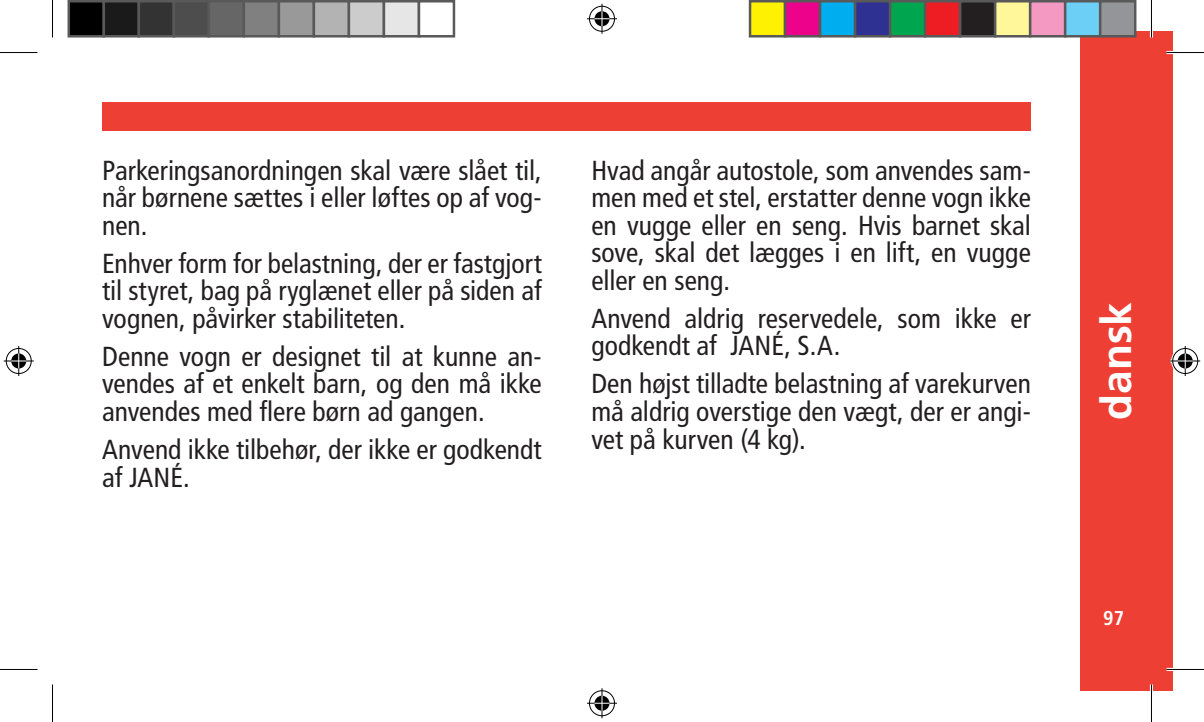
<style>
.page{position:relative;width:1204px;height:722px;background:#fff}
.page>*{position:absolute;margin:0;border:0;box-sizing:border-box;transform-origin:0 0}
.t1{font:700 42.5px "Frutiger LT";color:#fff}
.t2{font:condensed 27.5px/27.5px "Frutiger LT";color:#231f20;text-align:justify}
.t3{font:700 condensed 20px "Frutiger LT";color:#fff}
</style>
<div class="page">
<div style="left:1080px;top:31px;width:92px;height:659px;background:#ee3f34"></div>
<div style="left:102px;top:102px;width:928px;height:28px;background:#ee3f34"></div>
<hr style="left:1166px;top:51px;width:37px;height:3px;background:#fff">
<hr style="left:1166px;top:667px;width:37px;height:4px;background:#fff">
<hr style="left:1149px;top:0;width:3px;height:37px;background:#fff">
<hr style="left:1149px;top:684px;width:3px;height:38px;background:#fff">
<hr style="left:0;top:52px;width:38px;height:1px;background:#000">
<hr style="left:1166px;top:52px;width:37px;height:1px;background:#000">
<hr style="left:0;top:669px;width:38px;height:1px;background:#000">
<hr style="left:1166px;top:669px;width:37px;height:1px;background:#000">
<hr style="left:52px;top:0;width:1px;height:37px;background:#000">
<hr style="left:52px;top:684px;width:1px;height:38px;background:#000">
<hr style="left:1150px;top:0;width:1px;height:37px;background:#000">
<hr style="left:1150px;top:684px;width:1px;height:38px;background:#000">
<div style="left:588px;top:5px;width:28px;height:28px;border:3px solid #fff;border-radius:50%"></div>
<hr style="left:587px;top:17px;width:30px;height:3px;background:#fff">
<hr style="left:600px;top:4px;width:3px;height:30px;background:#fff">
<div style="left:593px;top:10px;width:18px;height:18px;border:3px solid #fff;border-radius:50%"></div>
<div style="left:589px;top:6px;width:26px;height:26px;border:1px solid #000;border-radius:50%"></div>
<hr style="left:587px;top:18px;width:30px;height:1px;background:#000">
<hr style="left:601px;top:4px;width:1px;height:30px;background:#000">
<svg style="left:594px;top:11px;width:15px;height:15px"></svg>
<div style="left:588px;top:689px;width:28px;height:28px;border:3px solid #fff;border-radius:50%"></div>
<hr style="left:587px;top:701px;width:30px;height:3px;background:#fff">
<hr style="left:600px;top:688px;width:3px;height:30px;background:#fff">
<div style="left:593px;top:694px;width:18px;height:18px;border:3px solid #fff;border-radius:50%"></div>
<div style="left:589px;top:690px;width:26px;height:26px;border:1px solid #000;border-radius:50%"></div>
<hr style="left:587px;top:702px;width:30px;height:1px;background:#000">
<hr style="left:601px;top:688px;width:1px;height:30px;background:#000">
<svg style="left:594px;top:695px;width:15px;height:15px"></svg>
<div style="left:5px;top:347px;width:28px;height:28px;border:3px solid #fff;border-radius:50%"></div>
<hr style="left:4px;top:359px;width:30px;height:3px;background:#fff">
<hr style="left:17px;top:346px;width:3px;height:30px;background:#fff">
<div style="left:10px;top:352px;width:18px;height:18px;border:3px solid #fff;border-radius:50%"></div>
<div style="left:6px;top:348px;width:26px;height:26px;border:1px solid #000;border-radius:50%"></div>
<hr style="left:4px;top:360px;width:30px;height:1px;background:#000">
<hr style="left:18px;top:346px;width:1px;height:30px;background:#000">
<svg style="left:11px;top:353px;width:15px;height:15px"></svg>
<div style="left:1171px;top:347px;width:28px;height:28px;border:3px solid #fff;border-radius:50%"></div>
<hr style="left:1170px;top:359px;width:30px;height:3px;background:#fff">
<hr style="left:1183px;top:346px;width:3px;height:30px;background:#fff">
<div style="left:1176px;top:352px;width:18px;height:18px;border:3px solid #fff;border-radius:50%"></div>
<div style="left:1172px;top:348px;width:25px;height:26px;border:1px solid #000;border-radius:50%"></div>
<hr style="left:1170px;top:360px;width:30px;height:1px;background:#000">
<hr style="left:1184px;top:346px;width:1px;height:30px;background:#000">
<svg style="left:1177px;top:353px;width:15px;height:15px"></svg>
<div style="left:69px;top:1px;width:35px;height:35px;background:#000"></div>
<div style="left:68px;top:0;width:37px;height:37px;border:2px solid #595959"></div>
<div style="left:104px;top:1px;width:35px;height:35px;background:#1a1a1a"></div>
<div style="left:102px;top:0;width:38px;height:37px;border:2px solid #595959"></div>
<div style="left:139px;top:1px;width:35px;height:35px;background:#333"></div>
<div style="left:138px;top:0;width:37px;height:37px;border:2px solid #595959"></div>
<div style="left:174px;top:1px;width:35px;height:35px;background:#4d4d4d"></div>
<div style="left:172px;top:0;width:38px;height:37px;border:2px solid #595959"></div>
<div style="left:209px;top:1px;width:35px;height:35px;background:#666"></div>
<div style="left:208px;top:0;width:37px;height:37px;border:2px solid #595959"></div>
<div style="left:244px;top:1px;width:35px;height:35px;background:#808080"></div>
<div style="left:242px;top:0;width:38px;height:37px;border:2px solid #595959"></div>
<div style="left:279px;top:1px;width:35px;height:35px;background:#999"></div>
<div style="left:278px;top:0;width:37px;height:37px;border:2px solid #595959"></div>
<div style="left:314px;top:1px;width:35px;height:35px;background:#b3b3b3"></div>
<div style="left:312px;top:0;width:38px;height:37px;border:2px solid #595959"></div>
<div style="left:349px;top:1px;width:35px;height:35px;background:#ccc"></div>
<div style="left:348px;top:0;width:37px;height:37px;border:2px solid #595959"></div>
<div style="left:384px;top:1px;width:35px;height:35px;background:#e6e6e6"></div>
<div style="left:382px;top:0;width:38px;height:37px;border:2px solid #595959"></div>
<div style="left:418px;top:0;width:37px;height:37px;border:2px solid #595959"></div>
<div style="left:750px;top:1px;width:35px;height:35px;background:#fff101"></div>
<div style="left:748px;top:0;width:38px;height:37px;border:2px solid #595959"></div>
<div style="left:785px;top:1px;width:35px;height:35px;background:#ed028c"></div>
<div style="left:783px;top:0;width:38px;height:37px;border:2px solid #595959"></div>
<div style="left:820px;top:1px;width:35px;height:35px;background:#00aeef"></div>
<div style="left:818px;top:0;width:38px;height:37px;border:2px solid #595959"></div>
<div style="left:855px;top:1px;width:35px;height:35px;background:#2e3092"></div>
<div style="left:853px;top:0;width:38px;height:37px;border:2px solid #595959"></div>
<div style="left:890px;top:1px;width:35px;height:35px;background:#00a54f"></div>
<div style="left:888px;top:0;width:38px;height:37px;border:2px solid #595959"></div>
<div style="left:925px;top:1px;width:35px;height:35px;background:#ee1d23"></div>
<div style="left:923px;top:0;width:38px;height:37px;border:2px solid #595959"></div>
<div style="left:960px;top:1px;width:35px;height:35px;background:#231f20"></div>
<div style="left:958px;top:0;width:38px;height:37px;border:2px solid #595959"></div>
<div style="left:995px;top:1px;width:35px;height:35px;background:#fff79a"></div>
<div style="left:993px;top:0;width:38px;height:37px;border:2px solid #595959"></div>
<div style="left:1030px;top:1px;width:35px;height:35px;background:#f499c2"></div>
<div style="left:1028px;top:0;width:38px;height:37px;border:2px solid #595959"></div>
<div style="left:1065px;top:1px;width:35px;height:35px;background:#6bcff6"></div>
<div style="left:1063px;top:0;width:38px;height:37px;border:2px solid #595959"></div>
<div style="left:1100px;top:1px;width:35px;height:35px;background:#939598"></div>
<div style="left:1098px;top:0;width:38px;height:37px;border:2px solid #595959"></div>
<p class="t2" style="left:102px;top:156px;width:441px">Parkeringsanordningen skal være slået til, når børnene sættes i eller løftes op af vog&shy;nen.</p>
<p class="t2" style="left:102px;top:249px;width:441px">Enhver form for belastning, der er fastgjort til styret, bag på ryglænet eller på siden af vognen, påvirker stabiliteten.</p>
<p class="t2" style="left:102px;top:343px;width:441px">Denne vogn er designet til at kunne an&shy;vendes af et enkelt barn, og den må ikke anvendes med flere børn ad gangen.</p>
<p class="t2" style="left:102px;top:436px;width:441px">Anvend ikke tilbehør, der ikke er godkendt af JANÉ.</p>
<p class="t2" style="left:591px;top:156px;width:441px">Hvad angår autostole, som anvendes sam&shy;men med et stel, erstatter denne vogn ikke en vugge eller en seng. Hvis barnet skal sove, skal det lægges i en lift, en vugge eller en seng.</p>
<p class="t2" style="left:591px;top:305px;width:441px">Anvend aldrig reservedele, som ikke er godkendt af JANÉ, S.A.</p>
<p class="t2" style="left:591px;top:370px;width:441px">Den højst tilladte belastning af varekurven må aldrig overstige den vægt, der er angi&shy;vet på kurven (4 kg).</p>
<h1 class="t1" style="left:1091px;top:420px;width:120px;rotate:-90deg">dansk</h1>
<p class="t3" style="left:1103px;top:605px;width:22px">97</p>
</div>
